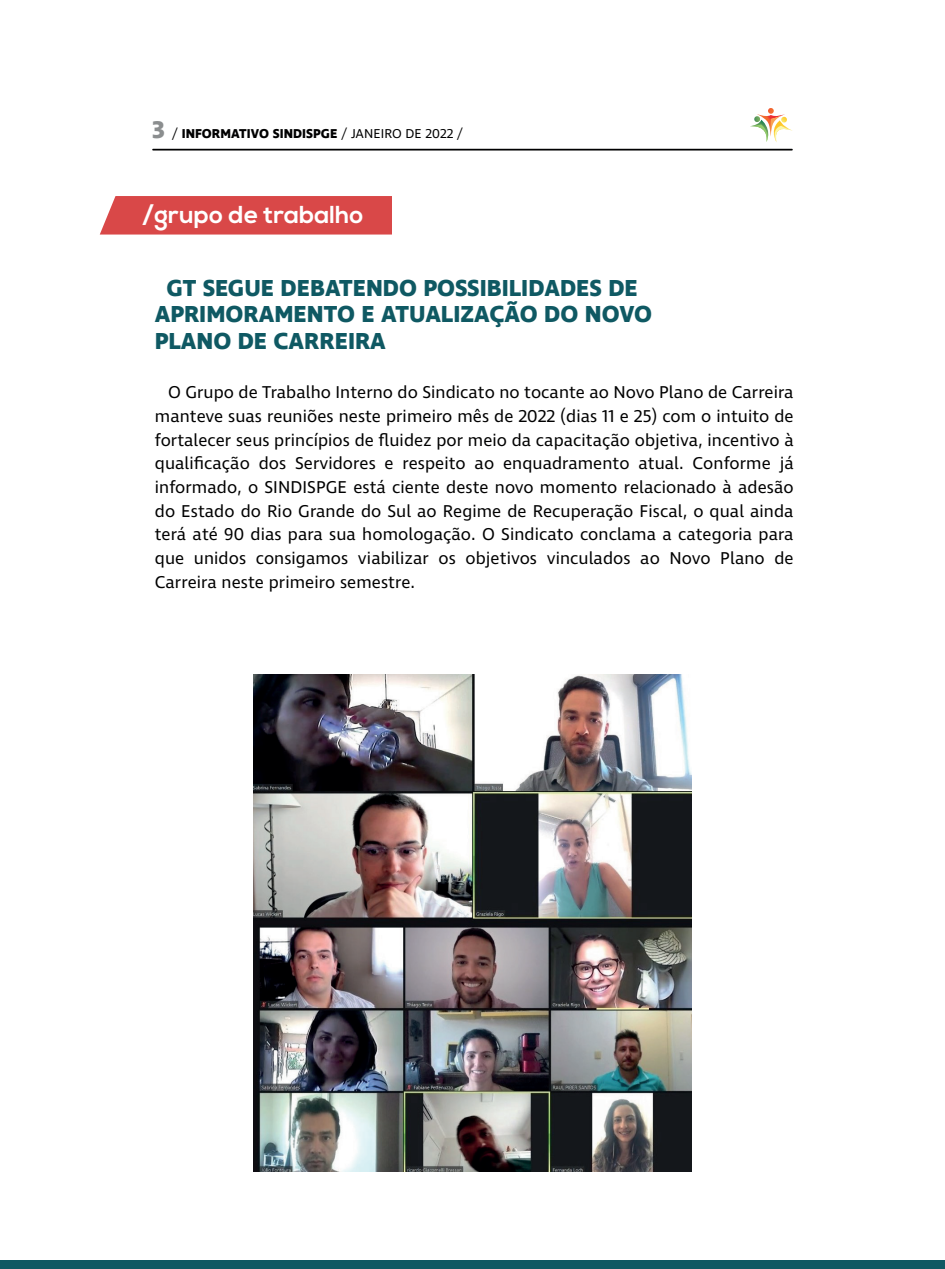
<style>
.page{position:relative;width:945px;height:1269px;background:#fff}
.page>*{position:absolute;margin:0;border:0;box-sizing:border-box;transform-origin:0 0}
.t1{font:700 24.5px "Nexa";letter-spacing:.005em;color:#fff}
.t2{font:700 23.62px/26.2px "Ingra";color:#0f5963}
.t3{font:17.5px/23.6px "Ingra";letter-spacing:.005em;color:#000001;text-align:justify}
.t4{font:700 13.12px "Ingra";letter-spacing:.005em;color:#000001}
.s1{font-size:24.5px;color:#8b8e8f}
.s2{font-weight:400}
</style>
<div class="page">
<svg style="left:750px;top:108px;width:42px;height:34px"></svg>
<hr style="left:152px;top:149px;width:641px;height:1px;background:#000001">
<div style="left:0;top:1260px;width:945px;height:9px;background:#0f5963"></div>
<div style="left:100px;top:196px;width:292px;height:38px;background:#d94848"></div>
<img style="left:254px;top:674px;width:437px;height:497px">
<p class="t4" style="left:152px;top:126px;width:312px"><span class="s1">3</span> <span class="s2">/</span> INFORMATIVO SINDISPGE <span class="s2">/ JANEIRO DE 2022 /</span></p>
<h1 class="t1" style="left:143px;top:200px;width:222px">/grupo de trabalho</h1>
<h2 class="t2" style="left:155px;top:276px;width:499px;text-indent:12px">GT SEGUE DEBATENDO POSSIBILIDADES DE<br>APRIMORAMENTO E ATUALIZAÇÃO DO NOVO<br>PLANO DE CARREIRA</h2>
<p class="t3" style="left:155px;top:382px;width:640px;text-indent:13px">O Grupo de Trabalho Interno do Sindicato no tocante ao Novo Plano de Carreira manteve suas reuniões neste primeiro mês de 2022 (dias 11 e 25) com o intuito de fortalecer seus princípios de fluidez por meio da capacitação objetiva, incentivo à qualificação dos Servidores e respeito ao enquadramento atual. Conforme já informado, o SINDISPGE está ciente deste novo momento relacionado à adesão do Estado do Rio Grande do Sul ao Regime de Recuperação Fiscal, o qual ainda terá até 90 dias para sua homologação. O Sindicato conclama a categoria para que unidos consigamos viabilizar os objetivos vinculados ao Novo Plano de Carreira neste primeiro semestre.</p>
</div>
